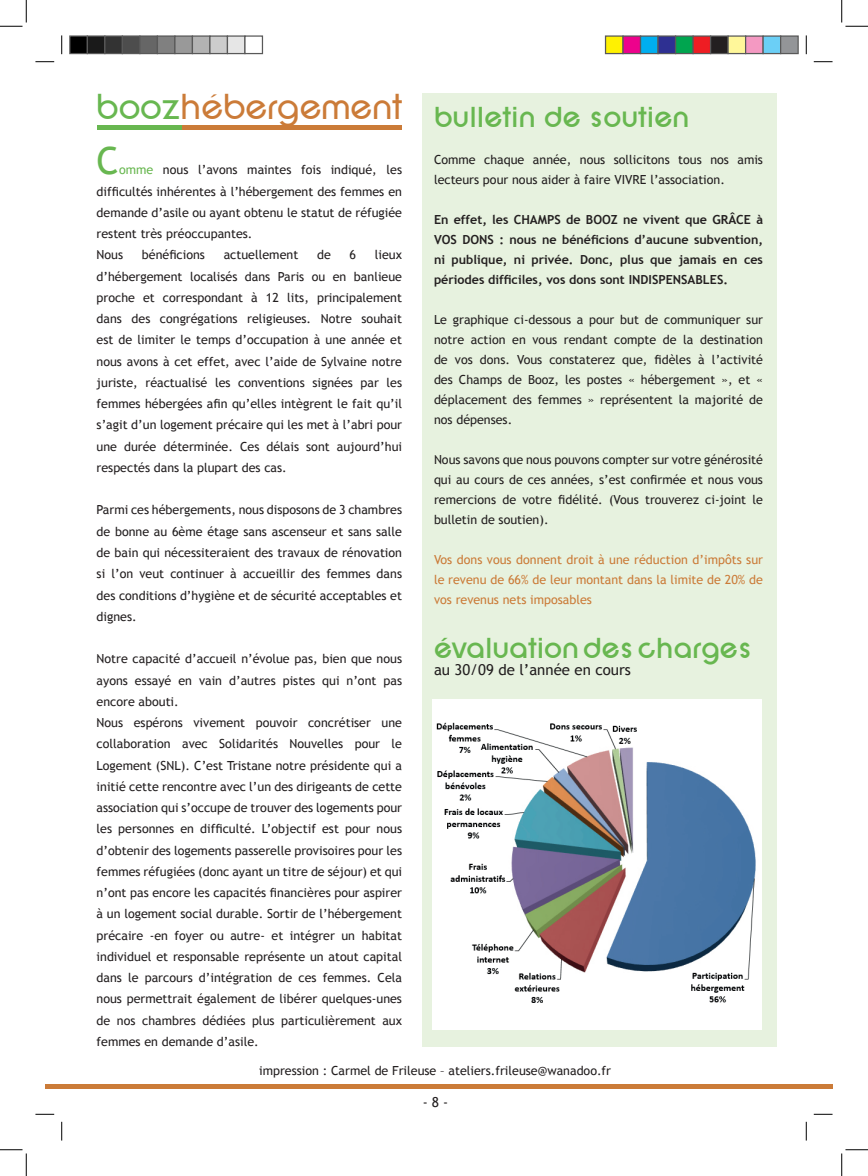
<style>
.page{position:relative;width:868px;height:1176px;background:#fff}
.page>*{position:absolute;margin:0;border:0;box-sizing:border-box;transform-origin:0 0}
.t1{font:37.5px "SF New Republic";letter-spacing:-.025em;color:#cb7b38}
.t2{font:37.5px "Trebuchet MS";color:#68b750}
.t3{font:700 30px "SF New Republic";color:#68b750}
.t4{font:15px "Trebuchet MS";color:#231f20}
.t5{font:13.75px "Trebuchet MS";color:#231f20}
.t6{font:12.5px/21.2px "Trebuchet MS";color:#231f20;text-align:justify}
.t7{font:700 12.5px/20px "Trebuchet MS";color:#231f20;text-align:justify}
.t8{font:12.5px/20px "Trebuchet MS";color:#cb7b38;text-align:justify}
.s1{color:#68b750}
</style>
<div class="page">
<div style="left:45px;top:1084px;width:787px;height:5px;background:#cb7b38"></div>
<div style="left:422px;top:94px;width:354px;height:953px;background:#e7f2df"></div>
<div style="left:181px;top:125px;width:221px;height:5px;background:#cb7b38"></div>
<div style="left:97px;top:125px;width:84px;height:5px;background:#68b750"></div>
<div style="left:432px;top:699px;width:329px;height:330px;background:#fff"></div>
<img style="left:436px;top:722px;width:320px;height:281px">
<svg style="left:35px;top:61px;width:19px;height:1px"></svg>
<svg style="left:813px;top:61px;width:19px;height:1px"></svg>
<svg style="left:35px;top:1113px;width:19px;height:2px"></svg>
<svg style="left:813px;top:1113px;width:19px;height:2px"></svg>
<svg style="left:61px;top:35px;width:1px;height:19px"></svg>
<svg style="left:61px;top:1122px;width:1px;height:18px"></svg>
<svg style="left:805px;top:35px;width:2px;height:19px"></svg>
<svg style="left:805px;top:1122px;width:2px;height:18px"></svg>
<svg style="left:0;top:0;width:27px;height:27px"></svg>
<svg style="left:0;top:1149px;width:27px;height:27px"></svg>
<svg style="left:841px;top:0;width:26px;height:27px"></svg>
<svg style="left:841px;top:1149px;width:26px;height:27px"></svg>
<div style="left:70px;top:36px;width:17px;height:18px;background:#000"></div>
<div style="left:69px;top:35px;width:19px;height:19px;border:1px solid #595959"></div>
<div style="left:87px;top:36px;width:18px;height:18px;background:#1a1a1a"></div>
<div style="left:87px;top:35px;width:18px;height:19px;border:1px solid #595959"></div>
<div style="left:105px;top:36px;width:17px;height:18px;background:#333"></div>
<div style="left:104px;top:35px;width:19px;height:19px;border:1px solid #595959"></div>
<div style="left:122px;top:36px;width:18px;height:18px;background:#4d4d4d"></div>
<div style="left:122px;top:35px;width:18px;height:19px;border:1px solid #595959"></div>
<div style="left:140px;top:36px;width:17px;height:18px;background:#666"></div>
<div style="left:139px;top:35px;width:19px;height:19px;border:1px solid #595959"></div>
<div style="left:157px;top:36px;width:18px;height:18px;background:#808080"></div>
<div style="left:157px;top:35px;width:18px;height:19px;border:1px solid #595959"></div>
<div style="left:175px;top:36px;width:17px;height:18px;background:#999"></div>
<div style="left:174px;top:35px;width:19px;height:19px;border:1px solid #595959"></div>
<div style="left:192px;top:36px;width:18px;height:18px;background:#b3b3b3"></div>
<div style="left:192px;top:35px;width:18px;height:19px;border:1px solid #595959"></div>
<div style="left:210px;top:36px;width:17px;height:18px;background:#ccc"></div>
<div style="left:209px;top:35px;width:19px;height:19px;border:1px solid #595959"></div>
<div style="left:227px;top:36px;width:18px;height:18px;background:#e6e6e6"></div>
<div style="left:227px;top:35px;width:18px;height:19px;border:1px solid #595959"></div>
<div style="left:244px;top:35px;width:19px;height:19px;border:1px solid #595959"></div>
<div style="left:605px;top:36px;width:18px;height:18px;background:#fff101"></div>
<div style="left:605px;top:35px;width:18px;height:19px;border:1px solid #595959"></div>
<div style="left:623px;top:36px;width:17px;height:18px;background:#ed028c"></div>
<div style="left:622px;top:35px;width:19px;height:19px;border:1px solid #595959"></div>
<div style="left:640px;top:36px;width:18px;height:18px;background:#00aeef"></div>
<div style="left:640px;top:35px;width:18px;height:19px;border:1px solid #595959"></div>
<div style="left:658px;top:36px;width:17px;height:18px;background:#2e3092"></div>
<div style="left:657px;top:35px;width:19px;height:19px;border:1px solid #595959"></div>
<div style="left:675px;top:36px;width:18px;height:18px;background:#00a54f"></div>
<div style="left:675px;top:35px;width:18px;height:19px;border:1px solid #595959"></div>
<div style="left:693px;top:36px;width:17px;height:18px;background:#ee1d23"></div>
<div style="left:692px;top:35px;width:19px;height:19px;border:1px solid #595959"></div>
<div style="left:710px;top:36px;width:18px;height:18px;background:#231f20"></div>
<div style="left:710px;top:35px;width:18px;height:19px;border:1px solid #595959"></div>
<div style="left:728px;top:36px;width:17px;height:18px;background:#fff79a"></div>
<div style="left:727px;top:35px;width:19px;height:19px;border:1px solid #595959"></div>
<div style="left:745px;top:36px;width:18px;height:18px;background:#f499c2"></div>
<div style="left:745px;top:35px;width:18px;height:19px;border:1px solid #595959"></div>
<div style="left:763px;top:36px;width:17px;height:18px;background:#6bcff6"></div>
<div style="left:762px;top:35px;width:19px;height:19px;border:1px solid #595959"></div>
<div style="left:780px;top:36px;width:18px;height:18px;background:#939598"></div>
<div style="left:780px;top:35px;width:18px;height:19px;border:1px solid #595959"></div>
<h1 class="t1" style="left:96px;top:86px;width:308px"><span class="s1">booz</span>hébergement</h1>
<h1 class="t2" style="left:97px;top:139px;width:24px">C</h1>
<p class="t6" style="left:97px;top:159px;width:307px;text-align:left;text-indent:22px"><span class="s1">omme</span> nous l’avons maintes fois indiqué, les difficultés inhérentes à l’hébergement des femmes en demande d’asile ou ayant obtenu le statut de réfugiée restent très préoccupantes.<br>Nous</p>
<p class="t6" style="left:142px;top:244px;width:65px">bénéficions</p>
<p class="t6" style="left:224px;top:244px;width:76px">actuellement</p>
<p class="t6" style="left:317px;top:244px;width:15px">de</p>
<p class="t6" style="left:349px;top:244px;width:8px">6</p>
<p class="t6" style="left:97px;top:244px;width:307px;text-indent:278px">lieux d’hébergement localisés dans Paris ou en banlieue proche et correspondant à 12 lits, principalement dans des congrégations religieuses. Notre souhait est de limiter le temps d’occupation à une année et nous avons à cet effet, avec l’aide de Sylvaine notre juriste, réactualisé les conventions signées par les femmes hébergées afin qu’elles intègrent le fait qu’il s’agit d’un logement précaire qui les met à l’abri pour une durée déterminée. Ces délais sont aujourd’hui respectés dans la plupart des cas.</p>
<p class="t6" style="left:97px;top:499px;width:307px">Parmi ces hébergements, nous disposons de 3 chambres de bonne au 6ème étage sans ascenseur et sans salle de bain qui nécessiteraient des travaux de rénovation si l’on veut continuer à accueillir des femmes dans des conditions d’hygiène et de sécurité acceptables et dignes.</p>
<p class="t6" style="left:97px;top:648px;width:307px;text-align:left">Notre capacité d’accueil n’évolue pas, bien que nous ayons essayé en vain d’autres pistes qui n’ont pas encore abouti.<br>Nous espérons vivement pouvoir concrétiser une collaboration avec Solidarités Nouvelles pour le Logement (SNL). C’est Tristane notre présidente qui a initié cette rencontre avec l’un des dirigeants de cette association qui s’occupe de trouver des logements pour les personnes en difficulté. L’objectif est pour nous d’obtenir des logements passerelle provisoires pour les femmes réfugiées (donc ayant un titre de séjour) et qui n’ont pas encore les capacités financières pour aspirer à un logement social durable. Sortir de l’hébergement précaire -en foyer ou autre- et intégrer un habitat individuel et responsable représente un atout capital dans le parcours d’intégration de ces femmes. Cela nous permettrait également de libérer quelques-unes de nos chambres dédiées plus particulièrement aux femmes en demande d’asile.</p>
<h2 class="t3" style="left:434px;top:100px;width:256px">bulletin de soutien</h2>
<p class="t6" style="left:434px;top:150px;width:330px;line-height:20px">Comme chaque année, nous sollicitons tous nos amis lecteurs pour nous aider à faire VIVRE l’association.</p>
<p class="t7" style="left:434px;top:210px;width:330px">En effet, les CHAMPS de BOOZ ne vivent que GRÂCE à VOS DONS : nous ne bénéficions d’aucune subvention, ni publique, ni privée. Donc, plus que jamais en ces périodes difficiles, vos dons sont INDISPENSABLES.</p>
<p class="t6" style="left:434px;top:310px;width:330px;line-height:20px">Le graphique ci-dessous a pour but de communiquer sur notre action en vous rendant compte de la destination de vos dons. Vous constaterez que, fidèles à l’activité des Champs de Booz, les postes « hébergement », et « déplacement des femmes » représentent la majorité de nos dépenses.</p>
<p class="t6" style="left:434px;top:450px;width:330px;line-height:20px">Nous savons que nous pouvons compter sur votre générosité qui au cours de ces années, s’est confirmée et nous vous remercions de votre fidélité. (Vous trouverez ci-joint le bulletin de soutien).</p>
<p class="t8" style="left:434px;top:550px;width:330px">Vos dons vous donnent droit à une réduction d’impôts sur le revenu de 66% de leur montant dans la limite de 20% de vos revenus nets imposables</p>
<h2 class="t3" style="left:434px;top:632px;width:319px">évaluation des charges</h2>
<p class="t4" style="left:434px;top:661px;width:198px">au 30/09 de l’année en cours</p>
<p class="t6" style="left:259px;top:1059px;width:353px">impression : Carmel de Frileuse – ateliers.frileuse@wanadoo.fr</p>
<p class="t5" style="left:422px;top:1094px;width:27px">- 8 -</p>
</div>
